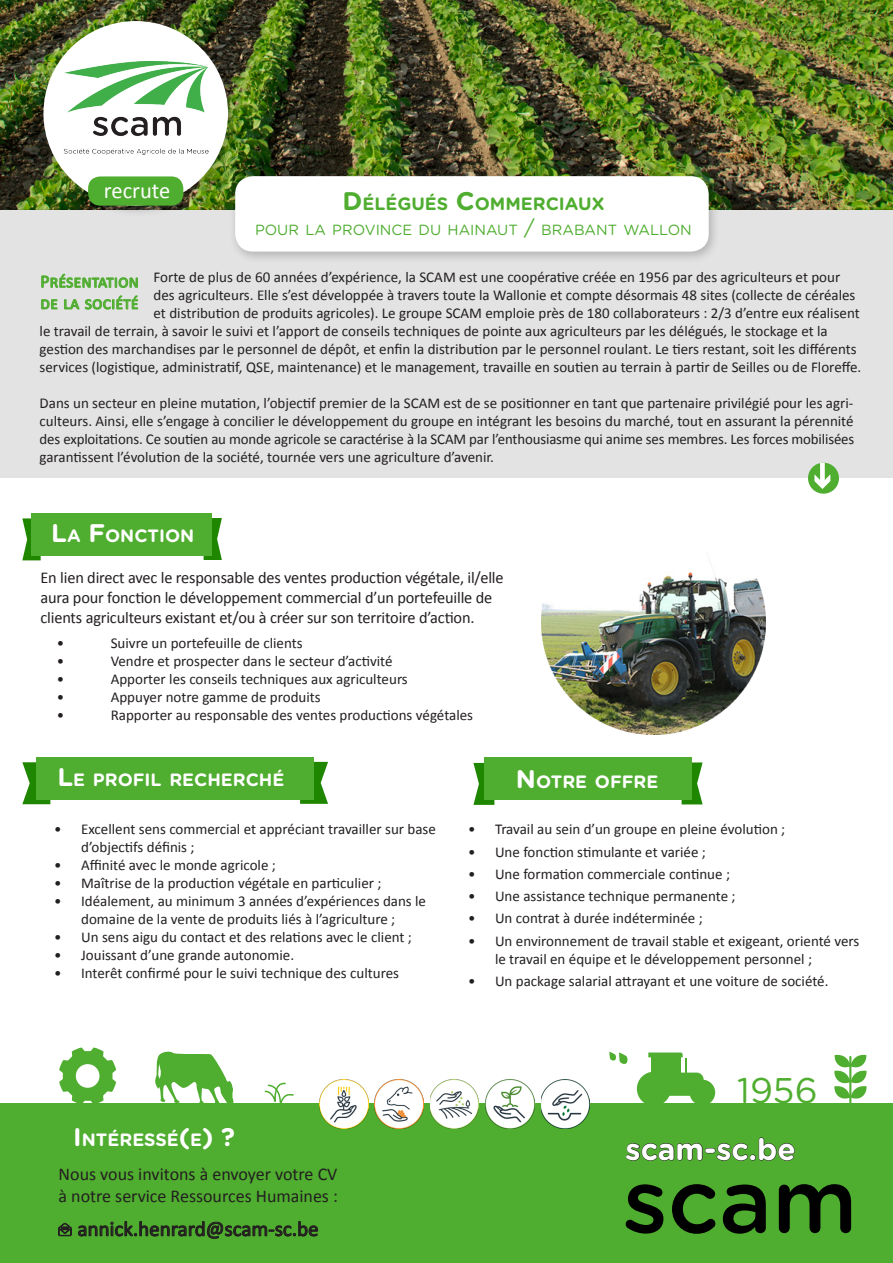
<style>
.page{position:relative;width:893px;height:1263px;background:#fff}
.page>*{position:absolute;margin:0;border:0;box-sizing:border-box;transform-origin:0 0}
.t1{font:500 90px "Gotham Rounded";color:#000}
.t2{font:35.7px "Gotham Rounded";color:#4fad2f}
.t3{font:700 30px "Gotham Rounded";color:#fff}
.t4{font:22.5px "Calibri";color:#fff}
.t5{font:21px "Calibri";color:#231f20}
.t6{font:18px/21.6px "Calibri";color:#231f20}
.t7{font:18px "Calibri";color:#4fad2f}
.t8{font:700 17.85px "Gotham Rounded";color:#fff}
.t9{font:700 17.85px "Gotham Rounded";color:#4fad2f}
.t10{font:16.5px/19.8px "Calibri";letter-spacing:-.01em;color:#231f20}
.t11{font:15px/18px "Calibri";color:#231f20}
.t12{font:14.7px "Gotham Rounded";color:#4fad2f}
.s1{font-size:25.5px}
.s2{font-size:21px}
</style>
<div class="page">
<img style="left:0;top:0;width:893px;height:209px">
<div style="left:0;top:209px;width:893px;height:269px;background:#e3e3e3"></div>
<svg style="left:41px;top:274px;width:97px;height:14px"></svg>
<svg style="left:41px;top:299px;width:16px;height:10px"></svg>
<svg style="left:64px;top:299px;width:15px;height:11px"></svg>
<svg style="left:85px;top:295px;width:53px;height:14px"></svg>
<div style="left:808px;top:463px;width:31px;height:31px;background:#4fad2f;border-radius:50%"></div>
<div style="left:820px;top:463px;width:5px;height:21px;background:#fff"></div>
<svg style="left:814px;top:474px;width:16px;height:15px"></svg>
<div style="left:37px;top:16px;width:202px;height:202px;background:#231f20;opacity:.25"></div>
<div style="left:43px;top:21px;width:185px;height:185px;background:#fff;border-radius:50%"></div>
<img style="left:62px;top:32px;width:151px;height:151px">
<div style="left:229px;top:170px;width:492px;height:94px;background:#231f20;opacity:.25"></div>
<div style="left:235px;top:176px;width:474px;height:76px;background:#fff;border-radius:18px"></div>
<div style="left:88px;top:176px;width:95px;height:30px;background:#4fad2f;border-radius:12px"></div>
<div style="left:0;top:1104px;width:893px;height:159px;background:#4fad2f"></div>
<svg style="left:204px;top:518px;width:18px;height:42px"></svg>
<svg style="left:22px;top:518px;width:19px;height:42px"></svg>
<div style="left:32px;top:513px;width:180px;height:43px;background:#4fad2f"></div>
<svg style="left:300px;top:762px;width:28px;height:42px"></svg>
<svg style="left:22px;top:762px;width:28px;height:42px"></svg>
<div style="left:36px;top:757px;width:278px;height:42px;background:#4fad2f"></div>
<svg style="left:78px;top:1221px;width:240px;height:17px"></svg>
<svg style="left:58px;top:1223px;width:13px;height:13px"></svg>
<svg style="left:834px;top:1054px;width:33px;height:48px"></svg>
<svg style="left:59px;top:1047px;width:57px;height:57px"></svg>
<svg style="left:154px;top:1051px;width:80px;height:53px"></svg>
<div style="left:637px;top:1072px;width:34px;height:34px;background:#4fad2f;border-radius:50%"></div>
<div style="left:690px;top:1080px;width:25px;height:25px;background:#4fad2f;border-radius:50%"></div>
<div style="left:656px;top:1072px;width:48px;height:24px;background:#4fad2f;border-radius:7px"></div>
<svg style="left:648px;top:1052px;width:38px;height:21px"></svg>
<svg style="left:264px;top:1082px;width:31px;height:22px"></svg>
<svg style="left:609px;top:1052px;width:19px;height:12px"></svg>
<img style="left:375px;top:1080px;width:49px;height:48px">
<img style="left:430px;top:1080px;width:49px;height:48px">
<img style="left:486px;top:1080px;width:48px;height:48px">
<img style="left:541px;top:1080px;width:48px;height:48px">
<img style="left:320px;top:1080px;width:48px;height:48px">
<svg style="left:682px;top:762px;width:21px;height:42px"></svg>
<svg style="left:473px;top:763px;width:21px;height:42px"></svg>
<div style="left:484px;top:757px;width:208px;height:43px;background:#4fad2f"></div>
<img style="left:541px;top:572px;width:224px;height:163px">
<svg style="left:626px;top:1143px;width:76px;height:17px"></svg>
<div style="left:705px;top:1148px;width:10px;height:5px;border:1px solid #231f20;border-radius:2px"></div>
<svg style="left:717px;top:1137px;width:78px;height:23px"></svg>
<p class="t4" style="left:104px;top:176px;width:68px">recrute</p>
<p class="t9" style="left:342px;top:191px;width:263px"><span class="s1">D</span>ÉLÉGUÉS <span class="s1">C</span>OMMERCIAUX</p>
<p class="t12" style="left:255px;top:220px;width:438px">POUR LA PROVINCE DU HAINAUT <span class="s2">/</span> BRABANT WALLON</p>
<p class="t11" style="left:154px;top:267px;width:688px">Forte de plus de 60 années d’expérience, la SCAM est une coopérative créée en 1956 par des agriculteurs et pour</p>
<p class="t11" style="left:154px;top:285px;width:703px">des agriculteurs. Elle s’est développée à travers toute la Wallonie et compte désormais 48 sites (collecte de céréales</p>
<p class="t11" style="left:154px;top:303px;width:708px">et distribution de produits agricoles). Le groupe SCAM emploie près de 180 collaborateurs : 2/3 d’entre eux réalisent</p>
<p class="t11" style="left:40px;top:321px;width:790px">le travail de terrain, à savoir le suivi et l’apport de conseils techniques de pointe aux agriculteurs par les délégués, le stockage et la</p>
<p class="t11" style="left:40px;top:339px;width:818px">gestion des marchandises par le personnel de dépôt, et enfin la distribution par le personnel roulant. Le tiers restant, soit les différents</p>
<p class="t11" style="left:40px;top:357px;width:823px">services (logistique, administratif, QSE, maintenance) et le management, travaille en soutien au terrain à partir de Seilles ou de Floreffe.</p>
<p class="t11" style="left:40px;top:393px;width:816px;text-align:justify">Dans un secteur en pleine mutation, l’objectif premier de la SCAM est de se positionner en tant que partenaire privilégié pour les agri&shy;culteurs. Ainsi, elle s’engage à concilier le développement du groupe en intégrant les besoins du marché, tout en assurant la pérennité des exploitations. Ce soutien au monde agricole se caractérise à la SCAM par l’enthousiasme qui anime ses membres. Les forces mobilisées garantissent l’évolution de la société, tournée vers une agriculture d’avenir.</p>
<p class="t7" style="left:40px;top:270px;width:100px">Présentation</p>
<p class="t7" style="left:40px;top:292px;width:100px">de la société</p>
<p class="t8" style="left:51px;top:523px;width:145px"><span class="s1">L</span>A <span class="s1">F</span>ONCTION</p>
<p class="t10" style="left:40px;top:567px;width:465px">En lien direct avec le responsable des ventes production végétale, il/elle aura pour fonction le développement commercial d’un portefeuille de clients agriculteurs existant et/ou à créer sur son territoire d’action.</p>
<p class="t11" style="left:57px;top:633px;width:9px">•</p>
<p class="t11" style="left:111px;top:633px;width:194px">Suivre un portefeuille de clients</p>
<p class="t11" style="left:57px;top:651px;width:9px">•</p>
<p class="t11" style="left:111px;top:651px;width:283px">Vendre et prospecter dans le secteur d’activité</p>
<p class="t11" style="left:57px;top:669px;width:9px">•</p>
<p class="t11" style="left:111px;top:669px;width:299px">Apporter les conseils techniques aux agriculteurs</p>
<p class="t11" style="left:57px;top:687px;width:9px">•</p>
<p class="t11" style="left:111px;top:687px;width:212px">Appuyer notre gamme de produits</p>
<p class="t11" style="left:57px;top:705px;width:9px">•</p>
<p class="t11" style="left:111px;top:705px;width:364px">Rapporter au responsable des ventes productions végétales</p>
<p class="t8" style="left:58px;top:766px;width:228px"><span class="s1">L</span>E PROFIL RECHERCHÉ</p>
<p class="t11" style="left:81px;top:819px;width:356px;text-indent:-27px">• Excellent sens commercial et appréciant travailler sur base d’objectifs définis ;</p>
<p class="t11" style="left:54px;top:855px;width:223px">• Affinité avec le monde agricole ;</p>
<p class="t11" style="left:54px;top:873px;width:329px">• Maîtrise de la production végétale en particulier ;</p>
<p class="t11" style="left:54px;top:891px;width:373px;text-align:center">• Idéalement, au minimum 3 années d’expériences dans le domaine de la vente de produits liés à l’agriculture ;</p>
<p class="t11" style="left:54px;top:927px;width:359px">• Un sens aigu du contact et des relations avec le client ;</p>
<p class="t11" style="left:54px;top:945px;width:242px">• Jouissant d’une grande autonomie.</p>
<p class="t11" style="left:54px;top:963px;width:347px">• Interêt confirmé pour le suivi technique des cultures</p>
<p class="t8" style="left:516px;top:768px;width:144px"><span class="s1">N</span> OTRE OFFRE</p>
<p class="t11" style="left:468px;top:819px;width:319px">• Travail au sein d’un groupe en pleine évolution ;</p>
<p class="t11" style="left:468px;top:842px;width:239px">• Une fonction stimulante et variée ;</p>
<p class="t11" style="left:468px;top:864px;width:264px">• Une formation commerciale continue ;</p>
<p class="t11" style="left:468px;top:886px;width:269px">• Une assistance technique permanente ;</p>
<p class="t11" style="left:468px;top:908px;width:236px">• Un contrat à durée indéterminée ;</p>
<p class="t11" style="left:495px;top:931px;width:366px;text-indent:-27px">• Un environnement de travail stable et exigeant, orienté vers le travail en équipe et le développement personnel ;</p>
<p class="t11" style="left:468px;top:971px;width:362px">• Un package salarial attrayant et une voiture de société.</p>
<p class="t8" style="left:73px;top:1127px;width:163px"><span class="s1">I</span> NTÉRESSÉ<span class="s1">(</span>E<span class="s1">) ?</span></p>
<p class="t6" style="left:59px;top:1163px;width:281px">Nous vous invitons à envoyer votre CV à notre service Ressources Humaines :</p>
<p class="t5" style="left:78px;top:1216px;width:243px">annick.henrard@scam-sc.be</p>
<h2 class="t2" style="left:737px;top:1066px;width:82px">1956</h2>
<p class="t3" style="left:626px;top:1127px;width:172px">scam-sc.be</p>
<h1 class="t1" style="left:623px;top:1137px;width:236px">scam</h1>
</div>
